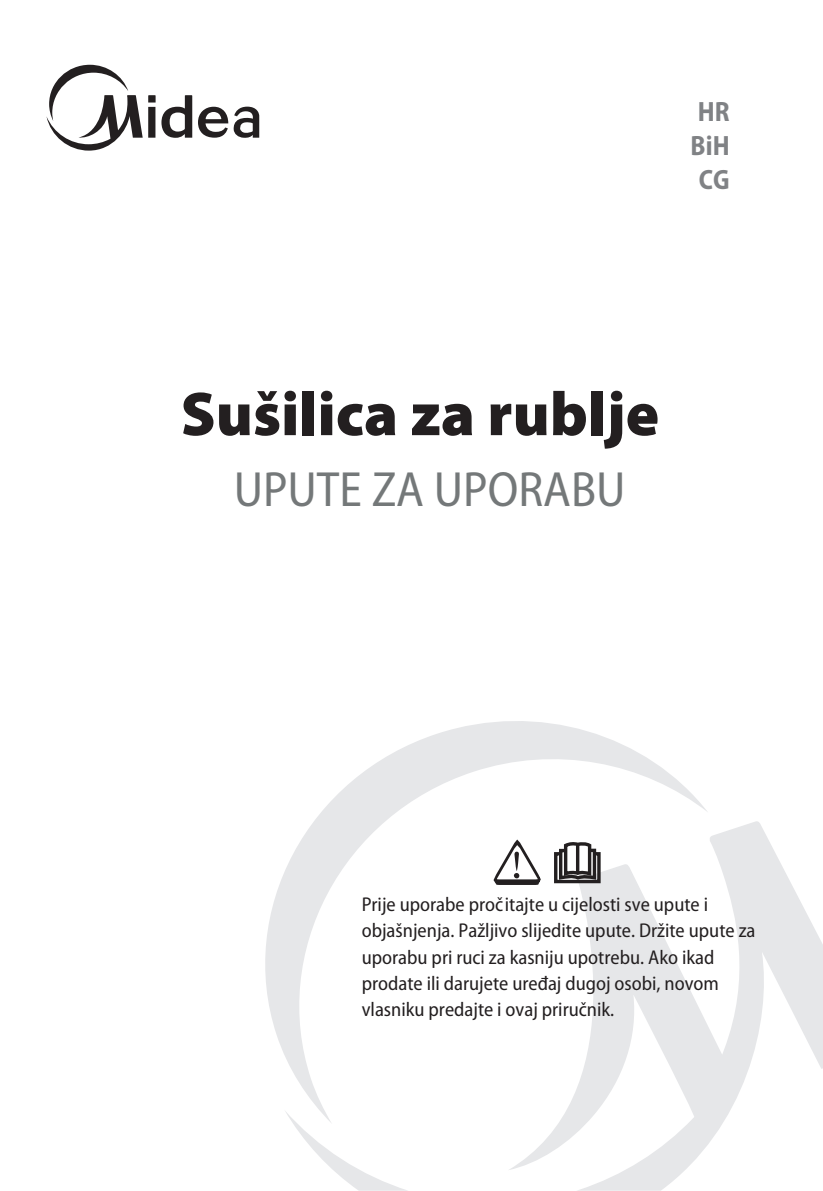
<style>
.page{position:relative;width:823px;height:1191px;background:#fff}
.page>*{position:absolute;margin:0;border:0;box-sizing:border-box;transform-origin:0 0}
.t1{font:900 62.4px "Myriad Pro";color:#231f20}
.t2{font:semi-condensed 49.8px "Myriad Pro";color:#747879}
.t3{font:700 semi-condensed 28px/33.6px "Myriad Pro";color:#808285;text-align:justify;scale:.95 1}
.t4{font:semi-condensed 20px/26.2px "Myriad Pro";color:#231f20}
</style>
<div class="page">
<svg style="left:46px;top:65px;width:213px;height:86px"></svg>
<svg style="left:265px;top:721px;width:557px;height:469px"></svg>
<svg style="left:552px;top:842px;width:50px;height:43px"></svg>
<svg style="left:494px;top:836px;width:46px;height:51px"></svg>
<h3 class="t3" style="left:690px;top:95px;width:42px">HR BiH CG</h3>
<h1 class="t1" style="left:180px;top:372px;width:479px">Sušilica za rublje</h1>
<h2 class="t2" style="left:233px;top:462px;width:393px">UPUTE ZA UPORABU</h2>
<p class="t4" style="left:361px;top:892px;width:395px">Prije uporabe pročitajte u cijelosti sve upute i objašnjenja. Pažljivo slijedite upute. Držite upute za uporabu pri ruci za kasniju upotrebu. Ako ikad prodate ili darujete uređaj dugoj osobi, novom vlasniku predajte i ovaj priručnik.</p>
</div>
